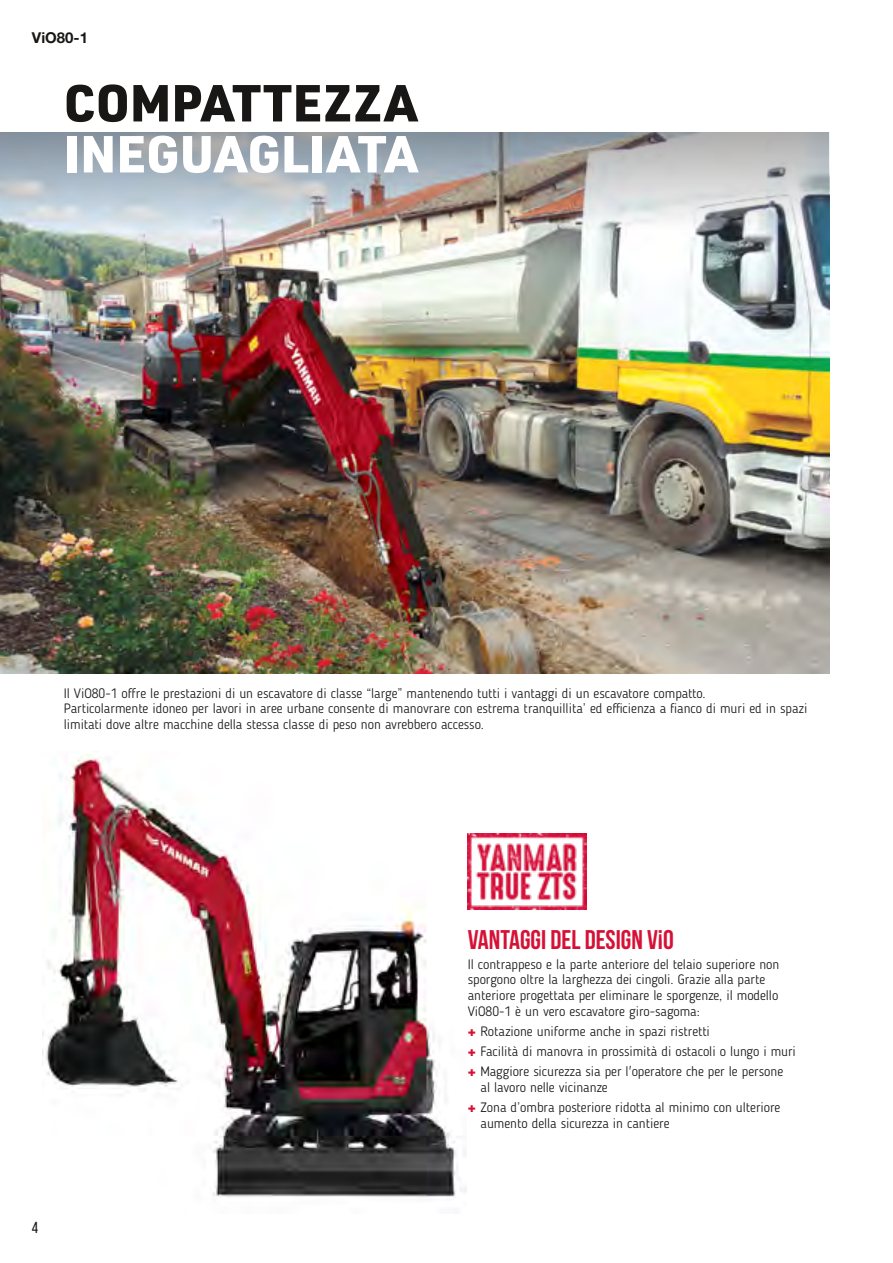
<style>
.page{position:relative;width:893px;height:1263px;background:#fff}
.page>*{position:absolute;margin:0;border:0;box-sizing:border-box;transform-origin:0 0}
.t1{font:900 51px "URWDIN";color:#fff}
.t2{font:900 51px "URWDIN";letter-spacing:.005em;color:#181716}
.t3{font:700 27px "Bebas Neue";color:#d61136}
.t4{font:15.9px "Bebas Neue";color:#181716}
.t5{font:700 15px "Helvetica Neue LT Std";color:#181716}
.t6{font:300 13.5px/15.8px "Blogger Sans";color:#181716}
.s1{font-family:"Helvetica Neue LT Std";font-weight:900;color:#d61136}
</style>
<div class="page">
<img style="left:0;top:232px;width:829px;height:442px">
<img style="left:0;top:133px;width:829px;height:99px">
<img style="left:43px;top:754px;width:424px;height:443px">
<img style="left:468px;top:833px;width:118px;height:76px">
<p class="t5" style="left:32px;top:28px;width:58px">ViO80-1</p>
<h1 class="t2" style="left:64px;top:68px;width:355px">COMPATTEZZA</h1>
<h1 class="t1" style="left:64px;top:119px;width:355px">INEGUAGLIATA</h1>
<p class="t6" style="left:64px;top:685px;width:745px">Il ViO80-1 offre le prestazioni di un escavatore di classe “large” mantenendo tutti i vantaggi di un escavatore compatto.<br>Particolarmente idoneo per lavori in aree urbane consente di manovrare con estrema tranquillita’ ed efficienza a fianco di muri ed in spazi limitati dove altre macchine della stessa classe di peso non avrebbero accesso.</p>
<p class="t4" style="left:32px;top:1219px;width:8px">4</p>
<h2 class="t3" style="left:468px;top:924px;width:208px">VANTAGGI DEL DESIGN V¡O</h2>
<p class="t6" style="left:468px;top:956px;width:313px">Il contrappeso e la parte anteriore del telaio superiore non sporgono oltre la larghezza dei cingoli. Grazie alla parte anteriore progettata per eliminare le sporgenze, il modello ViO80-1 è un vero escavatore giro-sagoma:</p>
<p class="t6" style="left:468px;top:1021px;width:330px;line-height:20px"><span class="s1">+</span> Rotazione uniforme anche in spazi ristretti<br><span class="s1">+</span> Facilità di manovra in prossimità di ostacoli o lungo i muri <span class="s1">+</span> Maggiore sicurezza sia per l'operatore che per le persone</p>
<p class="t6" style="left:468px;top:1077px;width:314px;line-height:20px;text-indent:13px">al lavoro nelle vicinanze<br><span class="s1">+</span> Zona d’ombra posteriore ridotta al minimo con ulteriore</p>
<p class="t6" style="left:480px;top:1115px;width:191px">aumento della sicurezza in cantiere</p>
</div>
